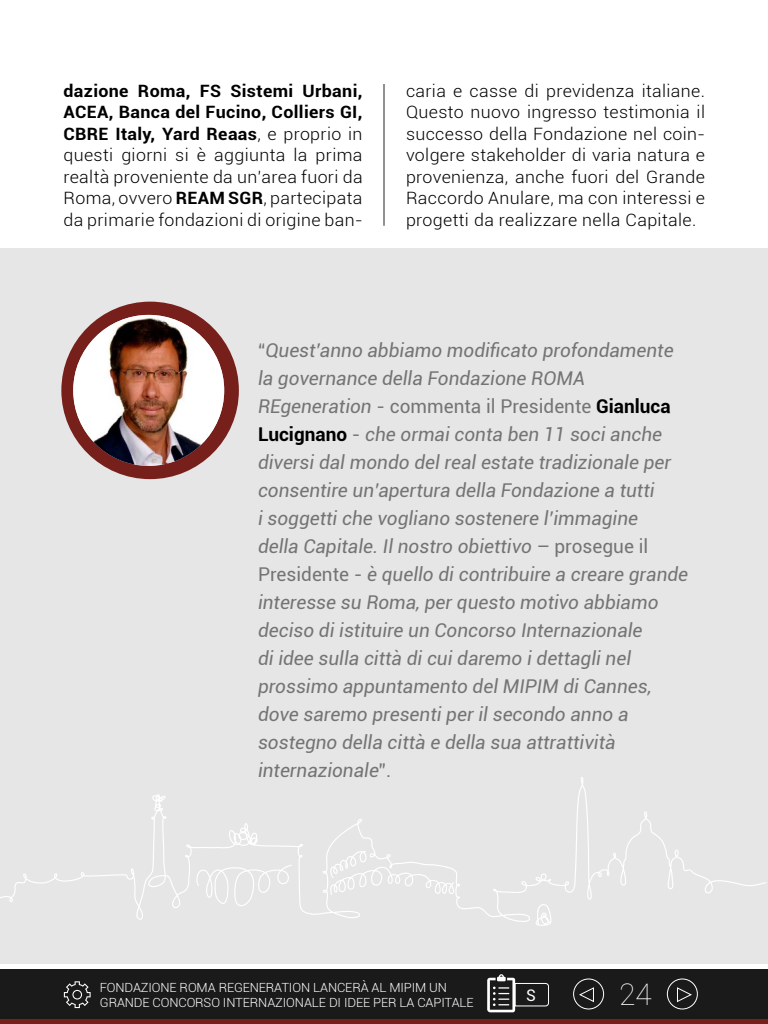
<style>
.page{position:relative;width:768px;height:1024px;background:#fff}
.page>*{position:absolute;margin:0;border:0;box-sizing:border-box;transform-origin:0 0}
.t1{font:100 30px "Roboto";color:#fff}
.t2{font:italic 19px/28px "Roboto";color:#747474}
.t3{font:300 17px/21.5px "Roboto";letter-spacing:.02em;color:#000;text-align:justify;scale:1.05 1}
.t4{font:16px "Roboto";color:#fff}
.t5{font:300 12.6px/15.6px "Roboto";letter-spacing:-.01em;color:#fff}
.s1{font-weight:700}
.s2{font-style:normal}
.s3{font-weight:700;font-style:normal;color:#000}
</style>
<div class="page">
<div style="left:0;top:248px;width:768px;height:716px;background:#e6e6e6"></div>
<svg style="left:0;top:777px;width:766px;height:145px"></svg>
<svg style="left:535px;top:904px;width:17px;height:22px"></svg>
<svg style="left:196px;top:865px;width:96px;height:41px"></svg>
<div style="left:0;top:969px;width:768px;height:50px;background:#1a1a1a"></div>
<svg style="left:677px;top:987px;width:15px;height:15px"></svg>
<div style="left:667px;top:978px;width:31px;height:32px;border:1px solid #fff;border-radius:50%"></div>
<svg style="left:579px;top:987px;width:15px;height:15px"></svg>
<div style="left:573px;top:978px;width:31px;height:32px;border:1px solid #fff;border-radius:50%"></div>
<div style="left:0;top:1019px;width:768px;height:5px;background:#771f1a"></div>
<svg style="left:64px;top:981px;width:27px;height:27px"></svg>
<svg style="left:487px;top:974px;width:62px;height:38px"></svg>
<div style="left:61px;top:302px;width:178px;height:177px;background:#771f1a;border-radius:50%"></div>
<img style="left:73px;top:315px;width:151px;height:151px;border-radius:75px">
<hr style="left:384px;top:84px;width:1px;height:142px;background:#252525">
<p class="t3" style="left:64px;top:79px;width:286px"><span class="s1">dazione Roma, FS Sistemi Urbani, ACEA, Banca del Fucino, Colliers GI, CBRE Italy, Yard Reaas</span>, e proprio in questi giorni si è aggiunta la prima realtà proveniente da un’area fuori da Roma, ovvero <span class="s1">REAM SGR</span>, partecipata da primarie fondazioni di origine ban-</p>
<p class="t3" style="left:406px;top:79px;width:286px">caria e casse di previdenza italiane.<br>Questo nuovo ingresso testimonia il successo della Fondazione nel coin&shy;volgere stakeholder di varia natura e provenienza, anche fuori del Grande Raccordo Anulare, ma con interessi e progetti da realizzare nella Capitale.</p>
<p class="t2" style="left:258px;top:336px;width:432px"><span class="s2">“</span>Quest’anno abbiamo modificato profondamente la governance della Fondazione ROMA REgeneration <span class="s2">- commenta il Presidente</span> <span class="s3">Gianluca Lucignano</span> <span class="s2">-</span> che ormai conta ben 11 soci anche diversi dal mondo del real estate tradizionale per consentire un’apertura della Fondazione a tutti<br>i soggetti che vogliano sostenere l’immagine<br>della Capitale. Il nostro obiettivo – <span class="s2">prosegue il Presidente</span> - è quello di contribuire a creare grande interesse su Roma, per questo motivo abbiamo deciso di istituire un Concorso Internazionale<br>di idee sulla città di cui daremo i dettagli nel prossimo appuntamento del MIPIM di Cannes, dove saremo presenti per il secondo anno a sostegno della città e della sua attrattività internazionale<span class="s2">”.</span></p>
<p class="t5" style="left:100px;top:979px;width:375px">FONDAZIONE ROMA REGENERATION LANCERÀ AL MIPIM UN<br>GRANDE CONCORSO INTERNAZIONALE DI IDEE PER LA CAPITALE</p>
<p class="t4" style="left:526px;top:984px;width:11px">S</p>
<h1 class="t1" style="left:619px;top:974px;width:34px">24</h1>
</div>
